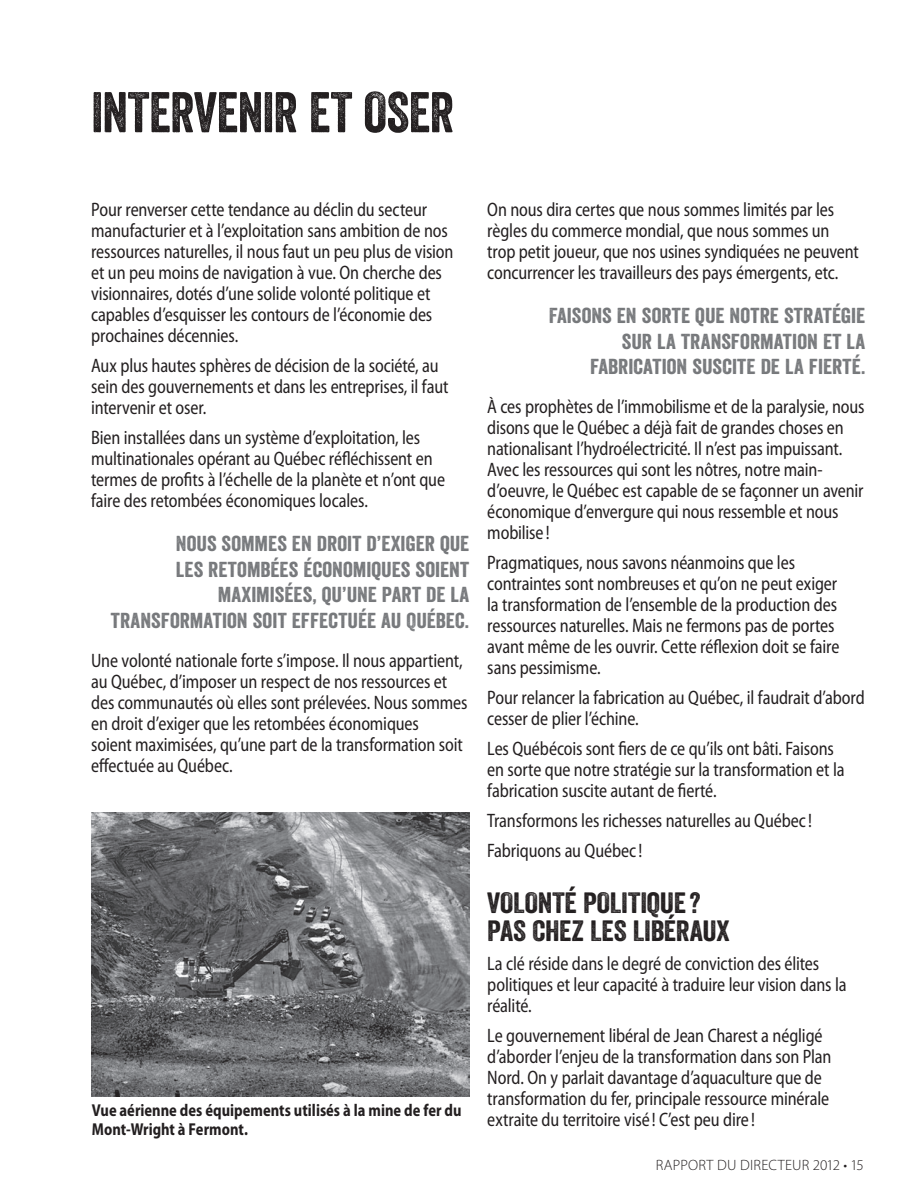
<style>
.page{position:relative;width:920px;height:1189px;background:#fff}
.page>*{position:absolute;margin:0;border:0;box-sizing:border-box;transform-origin:0 0}
.t1{font:55.5px "Veneer";letter-spacing:-.01em;color:#231f20}
.t2{font:28.5px/28.5px "Veneer";letter-spacing:-.005em;color:#231f20;scale:1.1 1}
.t3{font:21px/25.7px "Veneer";color:#76787b;text-align:right;scale:1.1 1}
.t4{font:semi-condensed 19.5px/21px "Myriad Pro";letter-spacing:-.005em;color:#231f20;scale:.9 1}
.t5{font:700 semi-condensed 17.25px/19.5px "Myriad Pro";color:#231f20;scale:.9 1}
.t6{font:300 15px "Myriad Pro";letter-spacing:.015em;color:#231f20}
</style>
<div class="page">
<img style="left:91px;top:813px;width:378px;height:283px">
<h1 class="t1" style="left:91px;top:78px;width:364px">INTERVENIR ET OSER</h1>
<p class="t4" style="left:91px;top:200px;width:404px">Pour renverser cette tendance au déclin du secteur manufacturier et à l’exploitation sans ambition de nos ressources naturelles, il nous faut un peu plus de vision et un peu moins de navigation à vue. On cherche des visionnaires, dotés d’une solide volonté politique et capables d’esquisser les contours de l’économie des prochaines décennies.</p>
<p class="t4" style="left:91px;top:356px;width:398px">Aux plus hautes sphères de décision de la société, au sein des gouvernements et dans les entreprises, il faut intervenir et oser.</p>
<p class="t4" style="left:91px;top:428px;width:395px">Bien installées dans un système d’exploitation, les multinationales opérant au Québec réfléchissent en termes de profits à l’échelle de la planète et n’ont que faire des retombées économiques locales.</p>
<p class="t3" style="left:111px;top:530px;width:327px">NOUS SOMMES EN DROIT D’EXIGER QUE<br>LES RETOMBÉES ÉCONOMIQUES SOIENT MAXIMISÉES, QU’UNE PART DE LA TRANSFORMATION SOIT EFFECTUÉE AU QUÉBEC.</p>
<p class="t4" style="left:91px;top:650px;width:419px">Une volonté nationale forte s’impose. Il nous appartient, au Québec, d’imposer un respect de nos ressources et des communautés où elles sont prélevées. Nous sommes en droit d’exiger que les retombées économiques<br>soient maximisées, qu’une part de la transformation soit effectuée au Québec.</p>
<p class="t5" style="left:92px;top:1100px;width:412px">Vue aérienne des équipements utilisés à la mine de fer du<br>Mont-Wright à Fermont.</p>
<p class="t4" style="left:487px;top:200px;width:414px">On nous dira certes que nous sommes limités par les règles du commerce mondial, que nous sommes un trop petit joueur, que nos usines syndiquées ne peuvent concurrencer les travailleurs des pays émergents, etc.</p>
<p class="t3" style="left:549px;top:302px;width:289px">FAISONS EN SORTE QUE NOTRE STRATÉGIE<br>SUR LA TRANSFORMATION ET LA<br>FABRICATION SUSCITE DE LA FIERTÉ.</p>
<p class="t4" style="left:487px;top:397px;width:421px">À ces prophètes de l’immobilisme et de la paralysie, nous disons que le Québec a déjà fait de grandes choses en nationalisant l’hydroélectricité. Il n’est pas impuissant.<br>Avec les ressources qui sont les nôtres, notre main&shy;d’oeuvre, le Québec est capable de se façonner un avenir économique d’envergure qui nous ressemble et nous mobilise !</p>
<p class="t4" style="left:487px;top:553px;width:393px">Pragmatiques, nous savons néanmoins que les contraintes sont nombreuses et qu’on ne peut exiger la transformation de l’ensemble de la production des ressources naturelles. Mais ne fermons pas de portes avant même de les ouvrir. Cette réflexion doit se faire sans pessimisme.</p>
<p class="t4" style="left:487px;top:688px;width:421px">Pour relancer la fabrication au Québec, il faudrait d’abord cesser de plier l’échine.</p>
<p class="t4" style="left:487px;top:739px;width:399px">Les Québécois sont fiers de ce qu’ils ont bâti. Faisons en sorte que notre stratégie sur la transformation et la fabrication suscite autant de fierté.</p>
<p class="t4" style="left:487px;top:806px;width:362px;line-height:30px">Transformons les richesses naturelles au Québec !<br>Fabriquons au Québec !</p>
<h2 class="t2" style="left:487px;top:888px;width:222px">VOLONTÉ POLITIQUE ?<br>PAS CHEZ LES LIBÉRAUX</h2>
<p class="t4" style="left:487px;top:953px;width:401px">La clé réside dans le degré de conviction des élites politiques et leur capacité à traduire leur vision dans la réalité.</p>
<p class="t4" style="left:487px;top:1025px;width:384px">Le gouvernement libéral de Jean Charest a négligé d’aborder l’enjeu de la transformation dans son Plan Nord. On y parlait davantage d’aquaculture que de transformation du fer, principale ressource minérale extraite du territoire visé ! C’est peu dire !</p>
<p class="t6" style="left:656px;top:1155px;width:210px">RAPPORT DU DIRECTEUR 2012 • 15</p>
</div>
